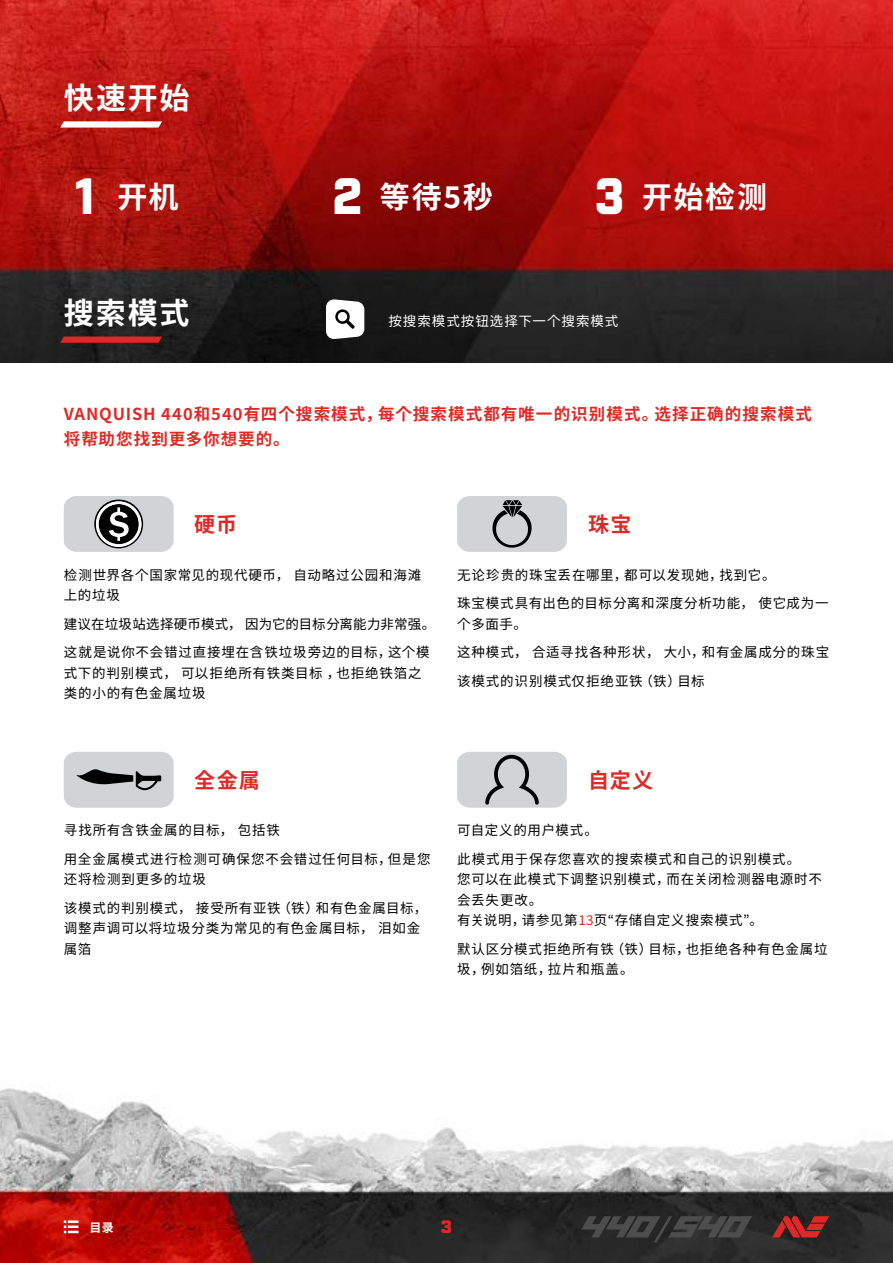
<style>
.page{position:relative;width:893px;height:1263px;background:#fff}
.page>*{position:absolute;margin:0;border:0;box-sizing:border-box;transform-origin:0 0}
.t1{font:700 30px "Source Han Sans";letter-spacing:.06em;color:#fff}
.t2{font:700 21px "Source Han Sans";letter-spacing:.055em;color:#e02926}
.t3{font:900 18px "Industry";color:#e02926}
.t4{font:700 16.5px/24.8px "Source Han Sans";letter-spacing:.065em;color:#e02926}
.t5{font:13.5px/20.2px "Source Han Sans";letter-spacing:.06em;color:#000}
.t6{font:13.5px/28.8px "Source Han Sans";letter-spacing:.03em;color:#000}
.t7{font:13.5px "Source Han Sans";letter-spacing:.07em;color:#fff}
.t8{font:700 12px "Source Han Sans";color:#fff}
.s1{font-family:"Industry";font-weight:900;font-size:49.5px}
.s2{color:#e02926}
</style>
<div class="page">
<img style="left:0;top:362px;width:893px;height:901px">
<svg style="left:64px;top:1220px;width:15px;height:13px"></svg>
<svg style="left:581px;top:1216px;width:171px;height:26px;background:#3a3a3a"></svg>
<img style="left:0;top:0;width:893px;height:362px">
<svg style="left:60px;top:121px;width:102px;height:7px"></svg>
<svg style="left:60px;top:337px;width:102px;height:6px"></svg>
<svg style="left:772px;top:1216px;width:57px;height:21px"></svg>
<svg style="left:326px;top:299px;width:38px;height:40px"></svg>
<svg style="left:64px;top:496px;width:110px;height:56px;background:#aeafb0"></svg>
<svg style="left:457px;top:496px;width:110px;height:56px;background:#c0c2c3"></svg>
<svg style="left:64px;top:752px;width:110px;height:56px;background:#b9babb"></svg>
<svg style="left:457px;top:752px;width:110px;height:56px;background:#c1c3c4"></svg>
<h1 class="t1" style="left:64px;top:81px;width:127px">快速开始</h1>
<h1 class="t1" style="left:74px;top:180px;width:106px"><span class="s1">1</span> 开机</h1>
<h1 class="t1" style="left:332px;top:180px;width:162px"><span class="s1">2</span> 等待5秒</h1>
<h1 class="t1" style="left:594px;top:180px;width:174px"><span class="s1">3</span> 开始检测</h1>
<h1 class="t1" style="left:64px;top:296px;width:127px">搜索模式</h1>
<p class="t7" style="left:388px;top:313px;width:231px">按搜索模式按钮选择下一个搜索模式</p>
<p class="t4" style="left:64px;top:402px;width:750px">VANQUISH 440和540有四个搜索模式，每个搜索模式都有唯一的识别模式。选择正确的搜索模式将帮助您找到更多你想要的。</p>
<h2 class="t2" style="left:194px;top:513px;width:45px">硬币</h2>
<h2 class="t2" style="left:588px;top:513px;width:45px">珠宝</h2>
<p class="t5" style="left:64px;top:565px;width:359px">检测世界各个国家常见的现代硬币，自动略过公园和海滩上的垃圾</p>
<p class="t6" style="left:64px;top:610px;width:373px">建议在垃圾站选择硬币模式，因为它的目标分离能力非常强。这就是说你不会错过直接埋在含铁垃圾旁边的目标，这个模</p>
<p class="t5" style="left:64px;top:663px;width:359px">式下的判别模式，可以拒绝所有铁类目标，也拒绝铁箔之类的小的有色金属垃圾</p>
<p class="t5" style="left:457px;top:561px;width:373px;line-height:28.8px">无论珍贵的珠宝丢在哪里，都可以发现她，找到它。<br>珠宝模式具有出色的目标分离和深度分析功能，使它成为一</p>
<p class="t5" style="left:457px;top:610px;width:374px;line-height:28.8px">个多面手。<br>这种模式，合适寻找各种形状，大小，和有金属成分的珠宝该模式的识别模式仅拒绝亚铁（铁）目标</p>
<h2 class="t2" style="left:194px;top:768px;width:67px">全金属</h2>
<h2 class="t2" style="left:588px;top:768px;width:66px">自定义</h2>
<p class="t5" style="left:64px;top:816px;width:368px;line-height:28.8px">寻找所有含铁金属的目标，包括铁<br>用全金属模式进行检测可确保您不会错过任何目标，但是您</p>
<p class="t5" style="left:64px;top:865px;width:365px;line-height:28.8px">还将检测到更多的垃圾<br>该模式的判别模式，接受所有亚铁（铁）和有色金属目标，</p>
<p class="t5" style="left:64px;top:919px;width:358px">调整声调可以将垃圾分类为常见的有色金属目标，泪如金属箔</p>
<p class="t5" style="left:457px;top:816px;width:345px;line-height:28.8px">可自定义的用户模式。<br>此模式用于保存您喜欢的搜索模式和自己的识别模式。</p>
<p class="t5" style="left:457px;top:870px;width:366px">您可以在此模式下调整识别模式，而在关闭检测器电源时不会丢失更改。<br>有关说明，请参见第<span class="s2">13</span>页“存储自定义搜索模式”。</p>
<p class="t5" style="left:457px;top:939px;width:372px">默认区分模式拒绝所有铁（铁）目标，也拒绝各种有色金属垃圾，例如箔纸，拉片和瓶盖。</p>
<p class="t8" style="left:90px;top:1220px;width:26px">目录</p>
<h3 class="t3" style="left:441px;top:1216px;width:13px">3</h3>
</div>
